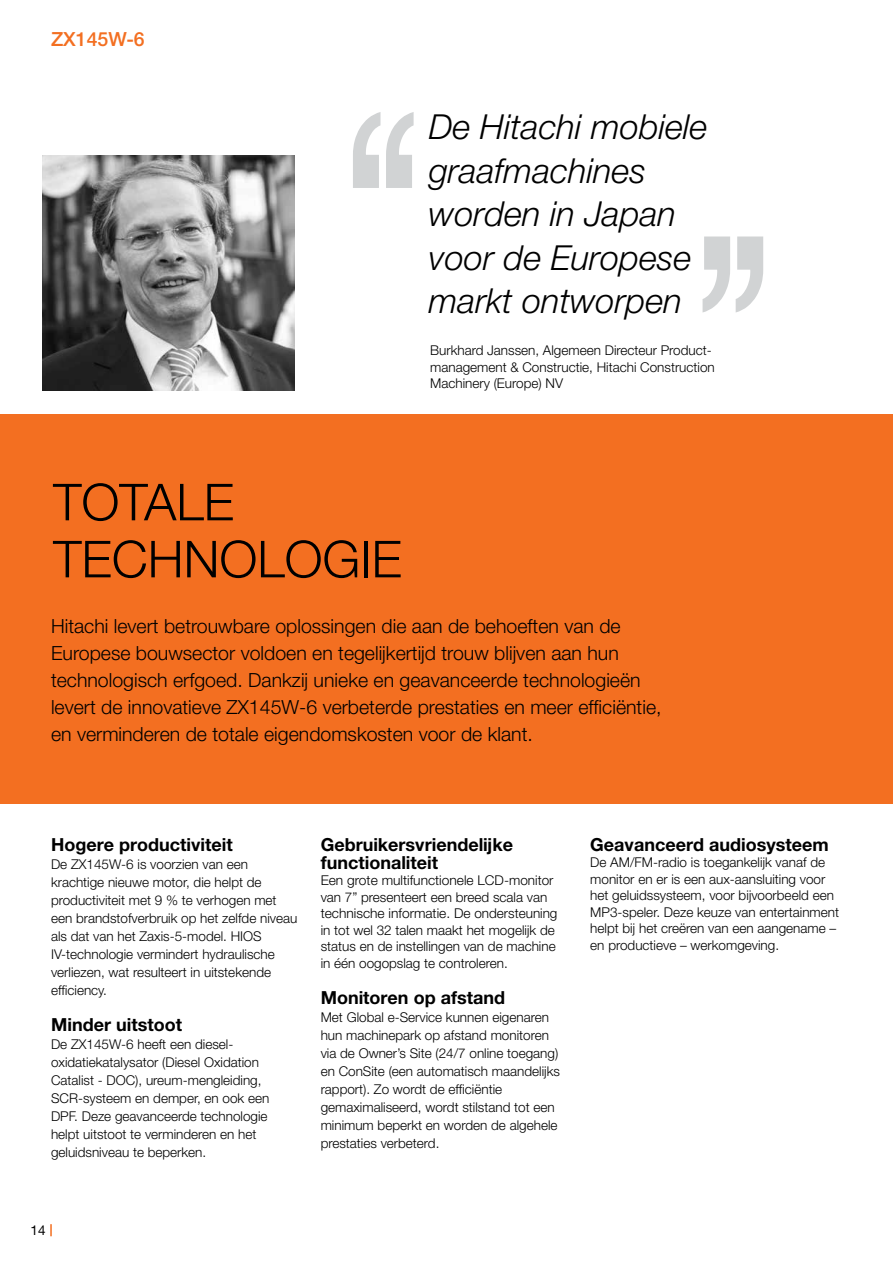
<style>
.page{position:relative;width:893px;height:1263px;background:#fff}
.page>*{position:absolute;margin:0;border:0;box-sizing:border-box;transform-origin:0 0}
.t1{font:300 51px/57px "Helvetica Neue LT Pro";color:#000}
.t2{font:italic 300 34.5px/43.5px "Helvetica Neue LT Pro";color:#000}
.t3{font:300 19.5px/27px "Helvetica Neue LT Pro";color:#000}
.t4{font:500 19.5px "Helvetica Neue LT Pro";color:#f36f21}
.t5{font:700 18px/18px "Helvetica Neue LT Pro";color:#000}
.t6{font:300 13.5px/18px "Helvetica Neue LT Pro";color:#000}
.t7{font:13.5px "Helvetica Neue LT Pro";color:#000}
</style>
<div class="page">
<svg style="left:50px;top:1224px;width:2px;height:12px"></svg>
<div style="left:0;top:414px;width:893px;height:390px;background:#f36f21"></div>
<svg style="left:353px;top:112px;width:61px;height:76px"></svg>
<svg style="left:703px;top:236px;width:60px;height:76px"></svg>
<img style="left:43px;top:156px;width:251px;height:234px">
<h3 class="t4" style="left:51px;top:27px;width:95px">ZX145W‑6</h3>
<h2 class="t2" style="left:429px;top:105px;width:280px">De Hitachi mobiele graafmachines worden in Japan voor de Europese markt ontworpen</h2>
<p class="t6" style="left:430px;top:342px;width:286px;line-height:16.5px">Burkhard Janssen, Algemeen Directeur Product&shy;management &amp; Constructie, Hitachi Construction<br>Machinery (Europe) NV</p>
<h1 class="t1" style="left:53px;top:473px;width:350px">TOTALE<br>TECHNOLOGIE</h1>
<p class="t3" style="left:51px;top:612px;width:612px">Hitachi levert betrouwbare oplossingen die aan de behoeften van de Europese bouwsector voldoen en tegelijkertijd trouw blijven aan hun technologisch erfgoed. Dankzij unieke en geavanceerde technologieën levert de innovatieve ZX145W‑6 verbeterde prestaties en meer efficiëntie, en verminderen de totale eigendomskosten voor de klant.</p>
<h3 class="t5" style="left:51px;top:835px;width:183px">Hogere productiviteit</h3>
<p class="t6" style="left:51px;top:854px;width:248px">De ZX145W-6 is voorzien van een krachtige nieuwe motor, die helpt de productiviteit met 9 % te verhogen met een brandstofverbruik op het zelfde niveau als dat van het Zaxis-5-model. HIOS IV-technologie vermindert hydraulische verliezen, wat resulteert in uitstekende efficiency.</p>
<h3 class="t5" style="left:51px;top:1015px;width:132px">Minder uitstoot</h3>
<p class="t6" style="left:51px;top:1034px;width:220px">De ZX145W-6 heeft een diesel&shy;oxidatiekatalysator (Diesel Oxidation Catalist - DOC), ureum-mengleiding, SCR-systeem en demper, en ook een DPF. Deze geavanceerde technologie helpt uitstoot te verminderen en het geluidsniveau te beperken.</p>
<h3 class="t5" style="left:321px;top:835px;width:194px">Gebruikersvriendelijke functionaliteit</h3>
<p class="t6" style="left:321px;top:872px;width:238px;line-height:16.5px">Een grote multifunctionele LCD-monitor van 7” presenteert een breed scala van technische informatie. De ondersteuning in tot wel 32 talen maakt het mogelijk de status en de instellingen van de machine in één oogopslag te controleren.</p>
<h3 class="t5" style="left:321px;top:988px;width:186px">Monitoren op afstand</h3>
<p class="t6" style="left:321px;top:1007px;width:241px">Met Global e-Service kunnen eigenaren hun machinepark op afstand monitoren via de Owner’s Site (24/7 online toegang) en ConSite (een automatisch maandelijks rapport). Zo wordt de efficiëntie gemaximaliseerd, wordt stilstand tot een minimum beperkt en worden de algehele prestaties verbeterd.</p>
<p class="t7" style="left:31px;top:1222px;width:17px">14</p>
<h3 class="t5" style="left:590px;top:835px;width:240px">Geavanceerd audiosysteem</h3>
<p class="t6" style="left:590px;top:854px;width:250px;line-height:16.5px">De AM/FM-radio is toegankelijk vanaf de monitor en er is een aux-aansluiting voor het geluidssysteem, voor bijvoorbeeld een MP3-speler. Deze keuze van entertainment helpt bij het creëren van een aangename – en productieve – werkomgeving.</p>
</div>
